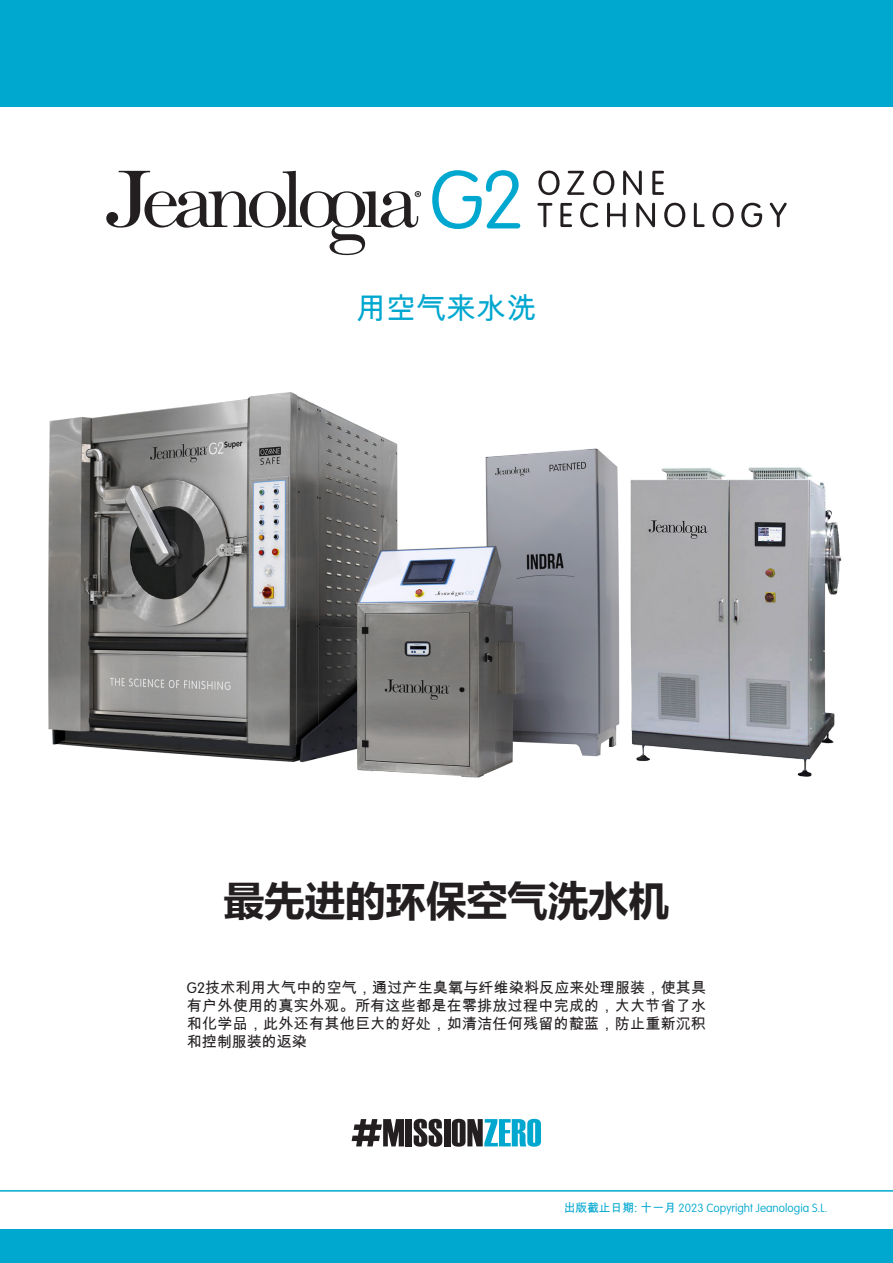
<style>
.page{position:relative;width:893px;height:1263px;background:#fff}
.page>*{position:absolute;margin:0;border:0;box-sizing:border-box;transform-origin:0 0}
.t1{font:700 40.5px "Microsoft Ya Hei UI";color:#231f20}
.t2{font:30px "Arial Unicode MS";color:#00a7cf}
.t3{font:15px/18px "Arial Unicode MS";letter-spacing:.02em;color:#231f20;text-align:justify}
.t4{font:100 11.7px "VAG Rounded Std";color:#00a7cf}
.s1{font-family:"VAG Rounded Std";font-weight:300}
.s2{font-family:"Arial Unicode MS";font-weight:400}
</style>
<div class="page">
<svg style="left:352px;top:1119px;width:52px;height:27px"></svg>
<div style="left:406px;top:1119px;width:6px;height:27px;background:#231f20"></div>
<svg style="left:414px;top:1119px;width:28px;height:28px"></svg>
<div style="left:444px;top:1119px;width:6px;height:27px;background:#231f20"></div>
<svg style="left:452px;top:1119px;width:89px;height:28px"></svg>
<div style="left:0;top:0;width:893px;height:106px;background:#00a7cf"></div>
<div style="left:0;top:1229px;width:893px;height:34px;background:#00a7cf"></div>
<hr style="left:0;top:1190px;width:893px;height:1px;background:#00a7cf">
<svg style="left:106px;top:171px;width:315px;height:84px"></svg>
<svg style="left:432px;top:170px;width:88px;height:59px"></svg>
<svg style="left:538px;top:171px;width:22px;height:24px"></svg>
<svg style="left:567px;top:171px;width:17px;height:24px"></svg>
<svg style="left:593px;top:171px;width:21px;height:24px"></svg>
<svg style="left:623px;top:171px;width:19px;height:24px"></svg>
<svg style="left:652px;top:171px;width:12px;height:24px"></svg>
<svg style="left:537px;top:203px;width:15px;height:24px"></svg>
<svg style="left:560px;top:203px;width:12px;height:24px"></svg>
<svg style="left:580px;top:203px;width:18px;height:24px"></svg>
<svg style="left:607px;top:203px;width:19px;height:24px"></svg>
<svg style="left:636px;top:203px;width:19px;height:24px"></svg>
<svg style="left:664px;top:203px;width:21px;height:24px"></svg>
<svg style="left:694px;top:203px;width:11px;height:24px"></svg>
<svg style="left:712px;top:203px;width:22px;height:24px"></svg>
<svg style="left:741px;top:203px;width:21px;height:24px"></svg>
<svg style="left:770px;top:203px;width:17px;height:24px"></svg>
<img style="left:48px;top:393px;width:794px;height:385px">
<h2 class="t2" style="left:356px;top:287px;width:181px">用空气来水洗</h2>
<h1 class="t1" style="left:224px;top:872px;width:447px">最先进的环保空气洗水机</h1>
<p class="t3" style="left:187px;top:979px;width:521px"><span class="s1">G2</span>技术利用大气中的空气，通过产生臭氧与纤维染料反应来处理服装，使其具有户外使用的真实外观。所有这些都是在零排放过程中完成的，大大节省了水和化学品，此外还有其他巨大的好处，如清洁任何残留的靛蓝，防止重新沉积和控制服装的返染</p>
<p class="t4" style="left:564px;top:1201px;width:265px"><span class="s2">出版截止日期: 十一月</span> 2023 Copyright Jeanologia S.L.</p>
</div>
